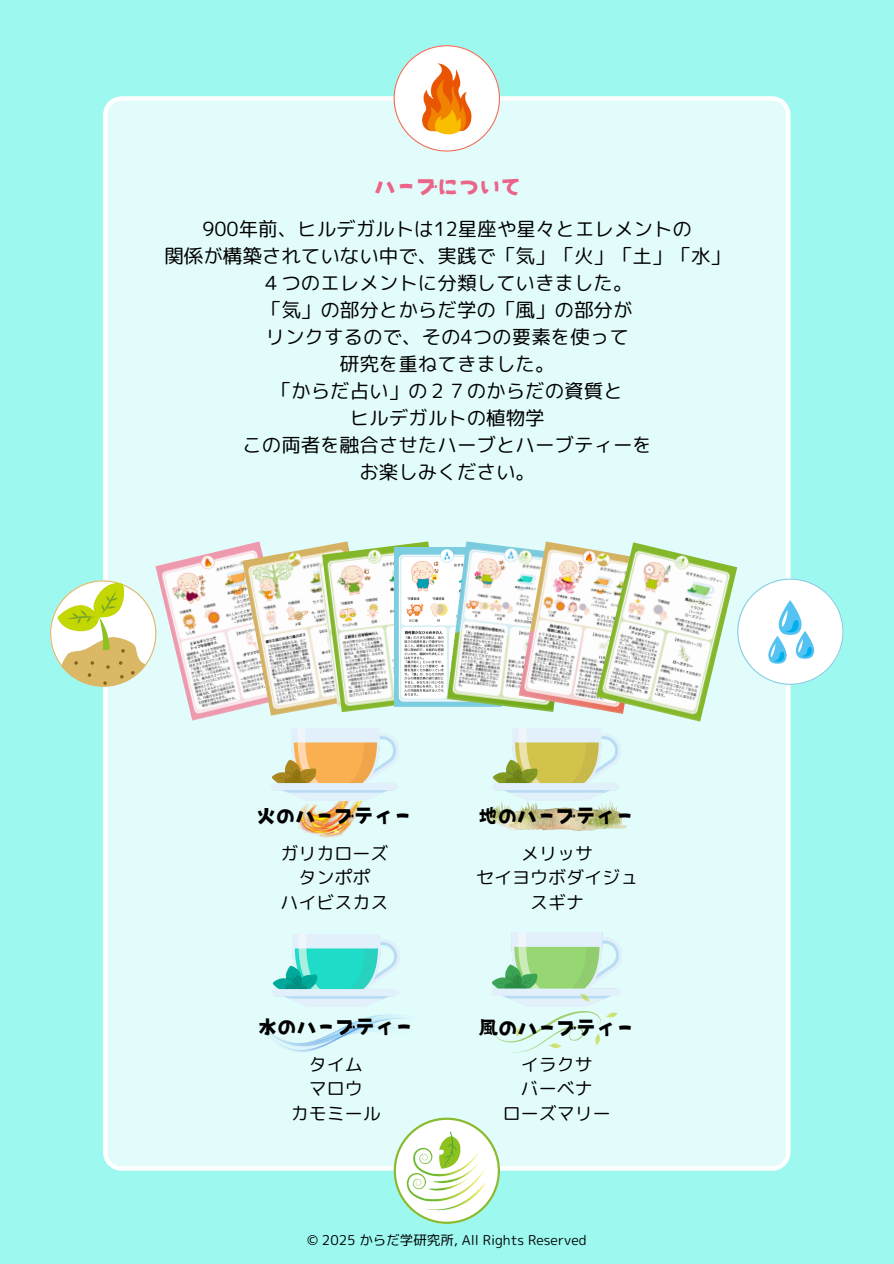
<style>
.page{position:relative;width:894px;height:1264px;background:#fff}
.page>*{position:absolute;margin:0;border:0;box-sizing:border-box;transform-origin:0 0}
.t1{font:21px "Otenba Gothic TTF";color:#ea6589}
.t2{font:19.5px/27px "rounded mplus 1 p regular";color:#000;text-align:center}
.t3{font:19.5px "Otenba Gothic TTF";color:#000}
.t4{font:18px/24.8px "rounded mplus 1 p regular";color:#000;text-align:center}
.t5{font:13.5px "rounded mplus 1 p regular";color:#000}
</style>
<div class="page">
<div style="left:0;top:0;width:893px;height:1263px;background:#9df8f0"></div>
<div style="left:103px;top:96px;width:687px;height:1074px;background:#e1fcfa"></div>
<svg style="left:393px;top:45px;width:106px;height:106px"></svg>
<img style="left:414px;top:63px;width:65px;height:72px">
<svg style="left:737px;top:578px;width:106px;height:106px"></svg>
<img style="left:760px;top:599px;width:61px;height:65px">
<svg style="left:50px;top:580px;width:105px;height:106px"></svg>
<img style="left:50px;top:580px;width:106px;height:106px;border-radius:50%">
<svg style="left:393px;top:1117px;width:106px;height:106px"></svg>
<img style="left:406px;top:1127px;width:80px;height:86px">
<img style="left:297px;top:800px;width:73px;height:39px">
<img style="left:271px;top:728px;width:127px;height:72px">
<img style="left:486px;top:800px;width:140px;height:30px">
<img style="left:493px;top:728px;width:127px;height:72px">
<img style="left:272px;top:934px;width:127px;height:72px">
<img style="left:254px;top:1014px;width:164px;height:38px">
<img style="left:491px;top:932px;width:130px;height:74px">
<svg style="left:579px;top:993px;width:10px;height:8px"></svg>
<svg style="left:495px;top:1011px;width:123px;height:41px;background:#ddf8ee"></svg>
<img style="left:155px;top:541px;width:141px;height:179px">
<img style="left:242px;top:541px;width:134px;height:174px">
<img style="left:312px;top:541px;width:128px;height:172px">
<img style="left:322px;top:541px;width:196px;height:171px">
<img style="left:394px;top:547px;width:107px;height:159px">
<img style="left:518px;top:541px;width:132px;height:173px">
<img style="left:596px;top:542px;width:141px;height:179px">
<p class="t1" style="left:374px;top:171px;width:148px">ハーブについて</p>
<h1 class="t2" style="left:164px;top:215px;width:567px">900年前、ヒルデガルトは12星座や星々とエレメントの<br>関係が構築されていない中で、実践で「気」「火」「土」「水」<br>４つのエレメントに分類していきました。<br>「気」の部分とからだ学の「風」の部分が<br>リンクするので、その4つの要素を使って<br>研究を重ねてきました。<br>「からだ占い」の２７のからだの資質と<br>ヒルデガルトの植物学<br>この両者を融合させたハーブとハーブティーを<br>お楽しみください。</h1>
<p class="t3" style="left:256px;top:803px;width:157px">火のハーブティー</p>
<p class="t4" style="left:280px;top:840px;width:110px">ガリカローズタンポポ<br>ハイビスカス</p>
<p class="t3" style="left:258px;top:1013px;width:157px">水のハーブティー</p>
<p class="t4" style="left:290px;top:1051px;width:92px">タイム<br>マロウ<br>カモミール</p>
<p class="t3" style="left:478px;top:803px;width:157px">地のハーブティー</p>
<p class="t4" style="left:476px;top:840px;width:164px">メリッサ<br>セイヨウボダイジュスギナ</p>
<p class="t3" style="left:478px;top:1014px;width:157px">風のハーブティー</p>
<p class="t4" style="left:502px;top:1051px;width:110px">イラクサ<br>バーベナ<br>ローズマリー</p>
<h1 class="t5" style="left:307px;top:1230px;width:281px">© 2025 からだ学研究所, All Rights Reserved</h1>
</div>
